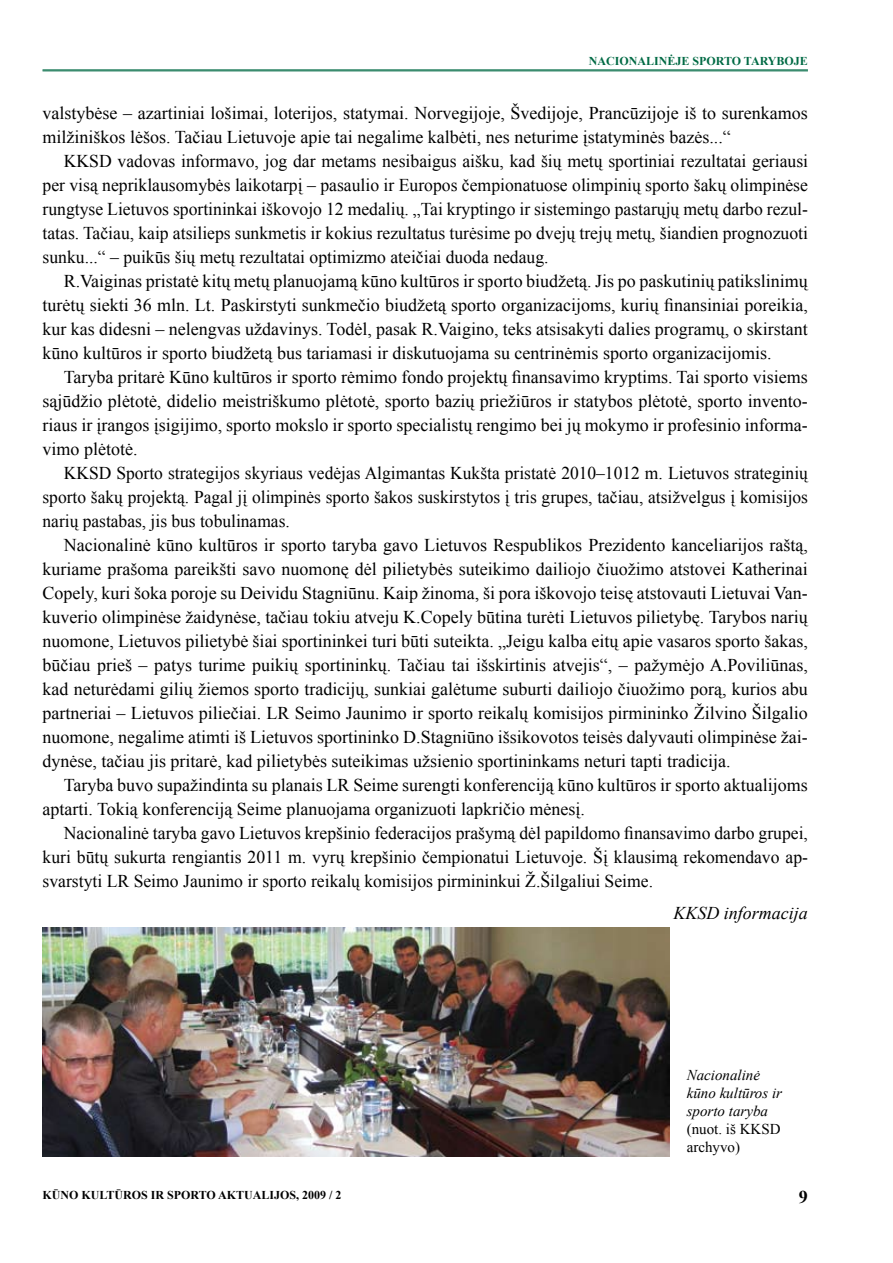
<style>
.page{position:relative;width:893px;height:1263px;background:#fff}
.page>*{position:absolute;margin:0;border:0;box-sizing:border-box;transform-origin:0 0}
.t1{font:18px/24px "Times New Roman";color:#000;text-align:justify}
.t2{font:italic 18px "Times New Roman";color:#000}
.t3{font:700 18px "Times New Roman";color:#000}
.t4{font:italic 15px/18px "Times New Roman";color:#000}
.t5{font:15px/18px "Times New Roman";color:#000}
.t6{font:700 12px "Times New Roman";color:#000}
.t7{font:700 12px "Times New Roman";color:#006a44}
</style>
<div class="page">
<hr style="left:43px;top:70px;width:765px;height:1px;background:#006a44">
<hr style="left:43px;top:71px;width:765px;height:1px;background:#006a44">
<img style="left:43px;top:927px;width:627px;height:230px">
<p class="t7" style="left:589px;top:53px;width:221px">NACIONALINĖJE SPORTO TARYBOJE</p>
<p class="t1" style="left:43px;top:100px;width:767px">valstybėse – azartiniai lošimai, loterijos, statymai. Norvegijoje, Švedijoje, Prancūzijoje iš to surenkamos milžiniškos lėšos. Tačiau Lietuvoje apie tai negalime kalbėti, nes neturime įstatyminės bazės...“</p>
<p class="t1" style="left:43px;top:148px;width:767px;text-indent:21px">KKSD vadovas informavo, jog dar metams nesibaigus aišku, kad šių metų sportiniai rezultatai geriausi per visą nepriklausomybės laikotarpį – pasaulio ir Europos čempionatuose olimpinių sporto šakų olimpinėse rungtyse Lietuvos sportininkai iškovojo 12 medalių. „Tai kryptingo ir sistemingo pastarųjų metų darbo rezul&shy;tatas. Tačiau, kaip atsilieps sunkmetis ir kokius rezultatus turėsime po dvejų trejų metų, šiandien prognozuoti sunku...“ – puikūs šių metų rezultatai optimizmo ateičiai duoda nedaug.</p>
<p class="t1" style="left:43px;top:268px;width:767px;text-indent:21px">R.Vaiginas pristatė kitų metų planuojamą kūno kultūros ir sporto biudžetą. Jis po paskutinių patikslinimų turėtų siekti 36 mln. Lt. Paskirstyti sunkmečio biudžetą sporto organizacijoms, kurių finansiniai poreikia, kur kas didesni – nelengvas uždavinys. Todėl, pasak R.Vaigino, teks atsisakyti dalies programų, o skirstant kūno kultūros ir sporto biudžetą bus tariamasi ir diskutuojama su centrinėmis sporto organizacijomis.</p>
<p class="t1" style="left:43px;top:364px;width:767px;text-indent:21px">Taryba pritarė Kūno kultūros ir sporto rėmimo fondo projektų finansavimo kryptims. Tai sporto visiems sąjūdžio plėtotė, didelio meistriškumo plėtotė, sporto bazių priežiūros ir statybos plėtotė, sporto invento&shy;riaus ir įrangos įsigijimo, sporto mokslo ir sporto specialistų rengimo bei jų mokymo ir profesinio informa&shy;vimo plėtotė.</p>
<p class="t1" style="left:43px;top:460px;width:767px;text-indent:21px">KKSD Sporto strategijos skyriaus vedėjas Algimantas Kukšta pristatė 2010–1012 m. Lietuvos strateginių sporto šakų projektą. Pagal jį olimpinės sporto šakos suskirstytos į tris grupes, tačiau, atsižvelgus į komisijos narių pastabas, jis bus tobulinamas.</p>
<p class="t1" style="left:43px;top:532px;width:767px;text-indent:21px">Nacionalinė kūno kultūros ir sporto taryba gavo Lietuvos Respublikos Prezidento kanceliarijos raštą, kuriame prašoma pareikšti savo nuomonę dėl pilietybės suteikimo dailiojo čiuožimo atstovei Katherinai Copely, kuri šoka poroje su Deividu Stagniūnu. Kaip žinoma, ši pora iškovojo teisę atstovauti Lietuvai Van&shy;kuverio olimpinėse žaidynėse, tačiau tokiu atveju K.Copely būtina turėti Lietuvos pilietybę. Tarybos narių nuomone, Lietuvos pilietybė šiai sportininkei turi būti suteikta. „Jeigu kalba eitų apie vasaros sporto šakas, būčiau prieš – patys turime puikių sportininkų. Tačiau tai išskirtinis atvejis“, – pažymėjo A.Poviliūnas, kad neturėdami gilių žiemos sporto tradicijų, sunkiai galėtume suburti dailiojo čiuožimo porą, kurios abu partneriai – Lietuvos piliečiai. LR Seimo Jaunimo ir sporto reikalų komisijos pirmininko Žilvino Šilgalio nuomone, negalime atimti iš Lietuvos sportininko D.Stagniūno išsikovotos teisės dalyvauti olimpinėse žai&shy;dynėse, tačiau jis pritarė, kad pilietybės suteikimas užsienio sportininkams neturi tapti tradicija.</p>
<p class="t1" style="left:43px;top:772px;width:767px;text-indent:21px">Taryba buvo supažindinta su planais LR Seime surengti konferenciją kūno kultūros ir sporto aktualijoms aptarti. Tokią konferenciją Seime planuojama organizuoti lapkričio mėnesį.</p>
<p class="t1" style="left:43px;top:820px;width:767px;text-indent:21px">Nacionalinė taryba gavo Lietuvos krepšinio federacijos prašymą dėl papildomo finansavimo darbo grupei, kuri būtų sukurta rengiantis 2011 m. vyrų krepšinio čempionatui Lietuvoje. Šį klausimą rekomendavo ap&shy;svarstyti LR Seimo Jaunimo ir sporto reikalų komisijos pirmininkui Ž.Šilgaliui Seime.</p>
<p class="t2" style="left:673px;top:901px;width:136px">KKSD informacija</p>
<p class="t4" style="left:687px;top:1066px;width:97px">Nacionalinė kūno kultūros ir sporto taryba</p>
<p class="t5" style="left:687px;top:1120px;width:95px">(nuot. iš KKSD archyvo)</p>
<p class="t6" style="left:43px;top:1186px;width:300px">KŪNO KULTŪROS IR SPORTO AKTUALIJOS, 2009 / 2</p>
<p class="t3" style="left:799px;top:1184px;width:10px">9</p>
</div>
